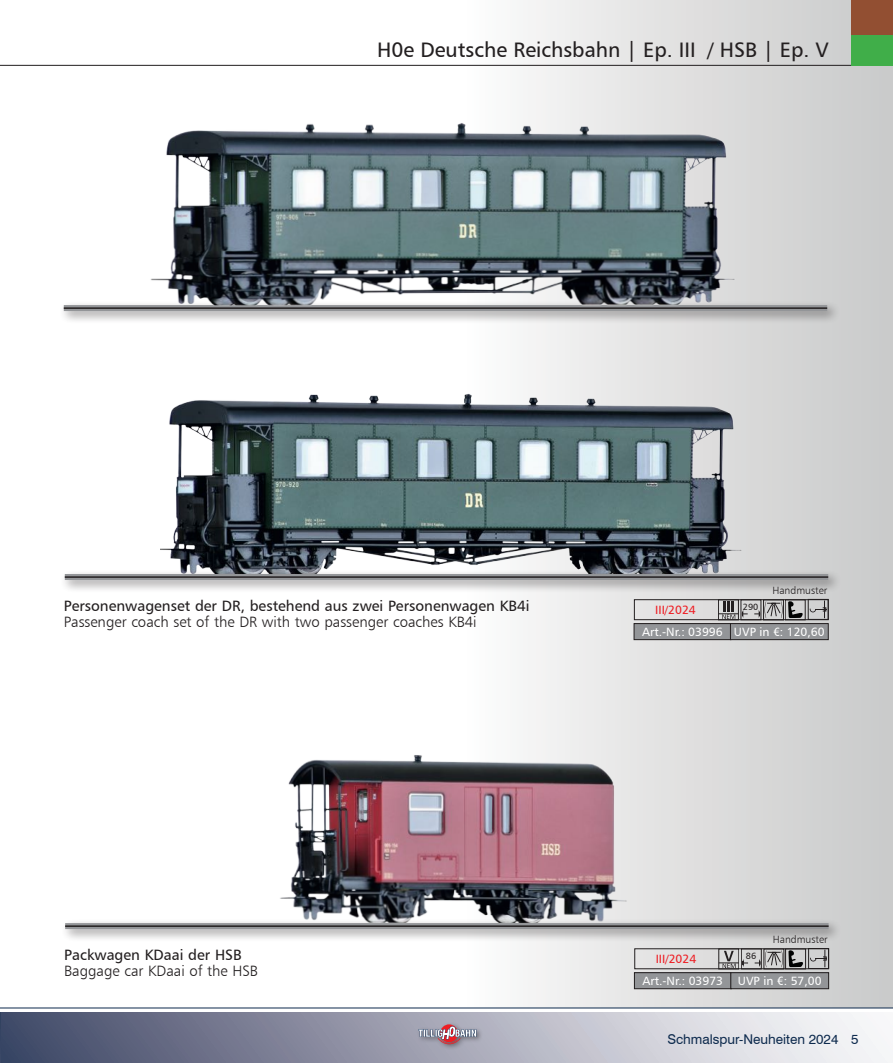
<style>
.page{position:relative;width:893px;height:1063px;background:#fff}
.page>*{position:absolute;margin:0;border:0;box-sizing:border-box;transform-origin:0 0}
.t1{font:21px "Humanist 777 BT Roman B";color:#231f20}
.t2{font:15px "Humanist 777 BT Roman B";color:#231f20}
.t3{font:15px "Humanist 777 BT Light B";color:#231f20}
.t4{font:13.5px "Swiss 721 BT";color:#0e2b4e}
.t5{font:12px "Humanist 777 BT Roman B";color:#fff}
.t6{font:12px "Humanist 777 BT Roman B";color:#ee1d23}
.t7{font:10.5px "Humanist 777 BT Light B";color:#231f20}
.t8{font:9px "Humanist 777 BT Roman B";color:#231f20}
</style>
<div class="page">
<div style="left:1px;top:0;width:892px;height:1007px;background:linear-gradient(to right,#fff,#d5d5d5)"></div>
<div style="left:0;top:1012px;width:893px;height:51px;background:linear-gradient(to right,#434968,#fff)"></div>
<hr style="left:0;top:1012px;width:1px;height:51px;background:#354463">
<hr style="left:0;top:1007px;width:893px;height:1px;background:#0e2b4e">
<div style="left:416px;top:1022px;width:67px;height:29px;background:#231f20;opacity:.5"></div>
<svg style="left:418px;top:1024px;width:58px;height:20px"></svg>
<hr style="left:0;top:65px;width:893px;height:1px;background:#231f20">
<img style="left:161px;top:371px;width:583px;height:234px">
<img style="left:271px;top:741px;width:372px;height:177px">
<div style="left:851px;top:0;width:42px;height:66px;background:#40ae49"></div>
<div style="left:634px;top:600px;width:194px;height:20px;border:1px solid #231f20"></div>
<div style="left:634px;top:624px;width:97px;height:16px;background:#939598"></div>
<div style="left:634px;top:623px;width:97px;height:17px;border:1px solid #231f20"></div>
<div style="left:730px;top:624px;width:98px;height:16px;background:#939598"></div>
<div style="left:730px;top:623px;width:98px;height:17px;border:1px solid #231f20"></div>
<div style="left:718px;top:600px;width:21px;height:20px;border:1px solid #231f20"></div>
<div style="left:741px;top:600px;width:20px;height:20px;border:1px solid #231f20"></div>
<svg style="left:718px;top:602px;width:30px;height:17px"></svg>
<div style="left:808px;top:599px;width:20px;height:21px;border:1px solid #231f20"></div>
<svg style="left:810px;top:601px;width:17px;height:17px"></svg>
<div style="left:785px;top:600px;width:20px;height:20px;border:1px solid #231f20"></div>
<div style="left:763px;top:600px;width:21px;height:20px;border:1px solid #231f20"></div>
<svg style="left:754px;top:600px;width:50px;height:18px"></svg>
<div style="left:60px;top:569px;width:781px;height:25px;background:#231f20;opacity:.5"></div>
<div style="left:65px;top:574px;width:763px;height:6px;background:#939598"></div>
<hr style="left:65px;top:576px;width:763px;height:2px;background:#231f20">
<div style="left:634px;top:949px;width:195px;height:20px;border:1px solid #231f20"></div>
<div style="left:634px;top:973px;width:97px;height:16px;background:#939598"></div>
<div style="left:634px;top:972px;width:97px;height:17px;border:1px solid #231f20"></div>
<div style="left:731px;top:973px;width:98px;height:16px;background:#939598"></div>
<div style="left:731px;top:972px;width:98px;height:17px;border:1px solid #231f20"></div>
<div style="left:719px;top:949px;width:20px;height:20px;border:1px solid #231f20"></div>
<div style="left:741px;top:949px;width:20px;height:20px;border:1px solid #231f20"></div>
<svg style="left:719px;top:951px;width:29px;height:17px"></svg>
<div style="left:808px;top:948px;width:21px;height:21px;border:1px solid #231f20"></div>
<svg style="left:810px;top:950px;width:17px;height:17px"></svg>
<div style="left:785px;top:949px;width:21px;height:20px;border:1px solid #231f20"></div>
<div style="left:764px;top:949px;width:20px;height:20px;border:1px solid #231f20"></div>
<svg style="left:755px;top:949px;width:49px;height:18px"></svg>
<div style="left:60px;top:918px;width:782px;height:25px;background:#231f20;opacity:.5"></div>
<div style="left:65px;top:923px;width:764px;height:6px;background:#939598"></div>
<hr style="left:65px;top:925px;width:764px;height:2px;background:#231f20">
<div style="left:59px;top:300px;width:781px;height:25px;background:#231f20;opacity:.5"></div>
<div style="left:64px;top:305px;width:763px;height:6px;background:#939598"></div>
<hr style="left:64px;top:307px;width:763px;height:2px;background:#231f20">
<div style="left:851px;top:0;width:42px;height:34px;background:#924f32"></div>
<img style="left:96px;top:44px;width:683px;height:310px">
<h1 class="t1" style="left:377px;top:37px;width:453px">H0e Deutsche Reichsbahn | Ep. III / HSB | Ep. V</h1>
<p class="t2" style="left:64px;top:596px;width:467px">Personenwagenset der DR, bestehend aus zwei Personenwagen KB4i</p>
<p class="t3" style="left:64px;top:613px;width:414px">Passenger coach set of the DR with two passenger coaches KB4i</p>
<p class="t6" style="left:655px;top:603px;width:42px">III/2024</p>
<p class="t8" style="left:743px;top:601px;width:17px">290</p>
<p class="t7" style="left:772px;top:584px;width:56px">Handmuster</p>
<p class="t5" style="left:642px;top:624px;width:184px">Art.-Nr.: 03996 UVP in €: 120,60</p>
<p class="t2" style="left:64px;top:945px;width:179px">Packwagen KDaai der HSB</p>
<p class="t3" style="left:64px;top:962px;width:195px">Baggage car KDaai of the HSB</p>
<p class="t6" style="left:656px;top:952px;width:42px">III/2024</p>
<p class="t8" style="left:746px;top:951px;width:12px">86</p>
<p class="t7" style="left:773px;top:933px;width:56px">Handmuster</p>
<p class="t5" style="left:642px;top:973px;width:181px">Art.-Nr.: 03973 UVP in €: 57,00</p>
<p class="t4" style="left:667px;top:1030px;width:193px">Schmalspur-Neuheiten 2024 5</p>
</div>
